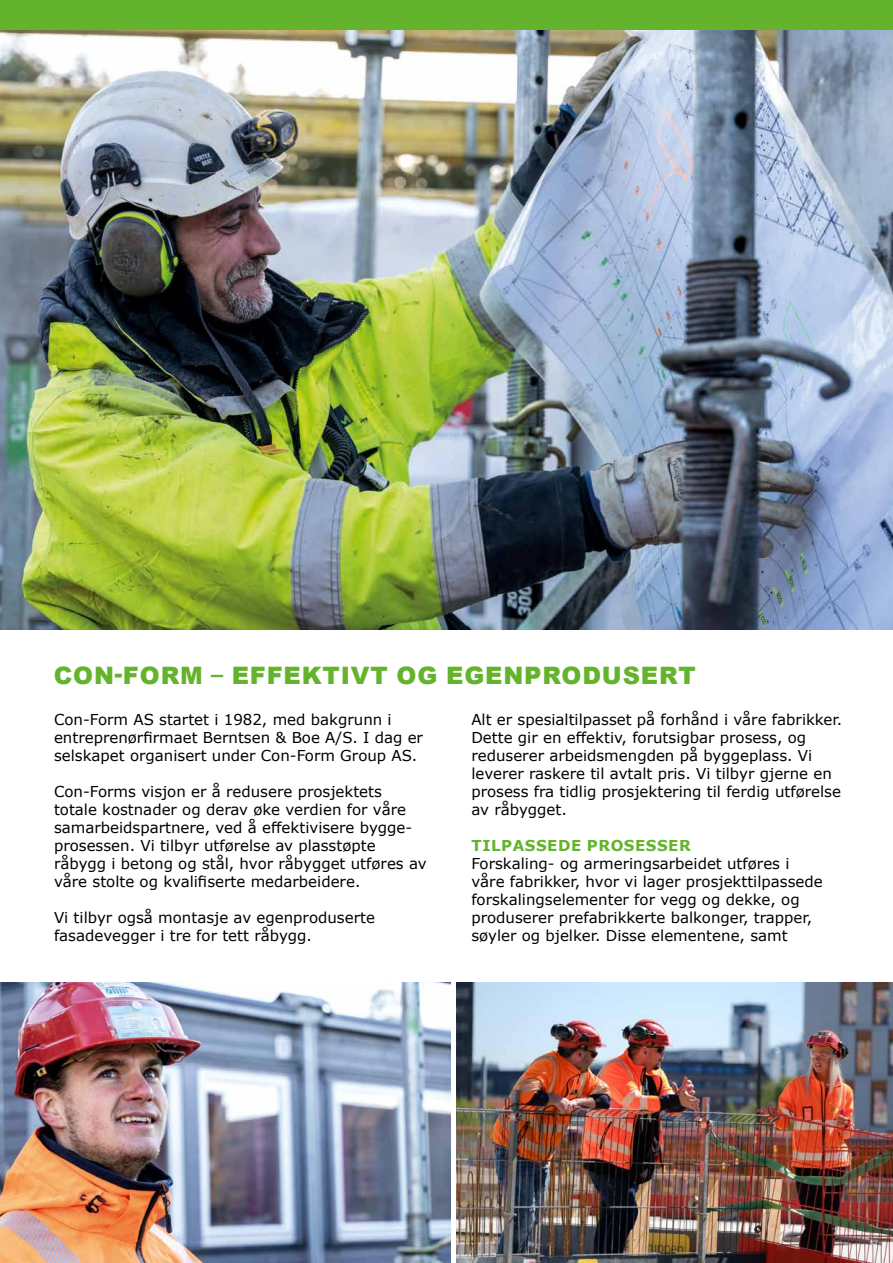
<style>
.page{position:relative;width:893px;height:1263px;background:#fff}
.page>*{position:absolute;margin:0;border:0;box-sizing:border-box;transform-origin:0 0}
.t1{font:900 24px "Arial";letter-spacing:.035em;color:#64b32c}
.t2{font:15px/18px "Verdana";color:#000}
.t3{font:700 15px "Verdana";letter-spacing:.035em;color:#64b32c}
</style>
<div class="page">
<img style="left:0;top:30px;width:893px;height:600px">
<img style="left:0;top:982px;width:450px;height:281px">
<img style="left:456px;top:982px;width:437px;height:281px">
<div style="left:0;top:0;width:893px;height:30px;background:#64b32c"></div>
<h1 class="t1" style="left:54px;top:658px;width:643px">CON-FORM – EFFEKTIVT OG EGENPRODUSERT</h1>
<p class="t2" style="left:54px;top:711px;width:370px">Con-Form AS startet i 1982, med bakgrunn i entreprenørfirmaet Berntsen &amp; Boe A/S. I dag er selskapet organisert under Con-Form Group AS.</p>
<p class="t2" style="left:54px;top:783px;width:374px">Con-Forms visjon er å redusere prosjektets totale kostnader og derav øke verdien for våre samarbeidspartnere, ved å effektivisere bygge&shy;prosessen. Vi tilbyr utførelse av plasstøpte råbygg i betong og stål, hvor råbygget utføres av våre stolte og kvalifiserte medarbeidere.</p>
<p class="t2" style="left:54px;top:909px;width:322px">Vi tilbyr også montasje av egenproduserte fasadevegger i tre for tett råbygg.</p>
<p class="t2" style="left:471px;top:711px;width:372px">Alt er spesialtilpasset på forhånd i våre fabrikker.<br>Dette gir en effektiv, forutsigbar prosess, og reduserer arbeidsmengden på byggeplass. Vi leverer raskere til avtalt pris. Vi tilbyr gjerne en prosess fra tidlig prosjektering til ferdig utførelse av råbygget.</p>
<p class="t3" style="left:472px;top:835px;width:221px">TILPASSEDE PROSESSER</p>
<p class="t2" style="left:471px;top:855px;width:353px">Forskaling- og armeringsarbeidet utføres i våre fabrikker, hvor vi lager prosjekttilpassede forskalingselementer for vegg og dekke, og produserer prefabrikkerte balkonger, trapper, søyler og bjelker. Disse elementene, samt</p>
</div>
